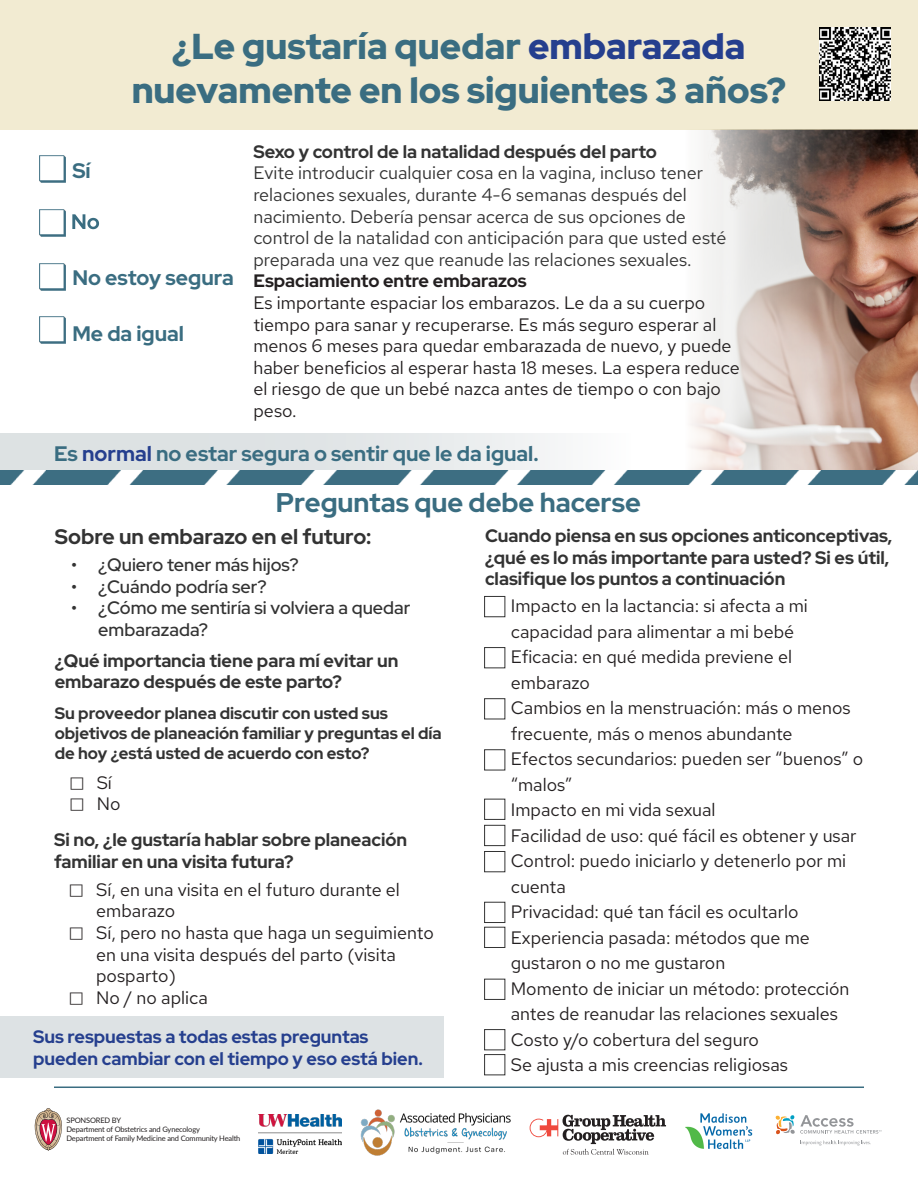
<style>
.page{position:relative;width:918px;height:1188px;background:#fff}
.page>*{position:absolute;margin:0;border:0;box-sizing:border-box;transform-origin:0 0}
.t1{font:900 36px "Red Hat Display";color:#3a6d81}
.t2{font:700 27px "Red Hat Display";color:#3a6d81}
.t3{font:700 21px "Red Hat Display";color:#3a6d81}
.t4{font:700 21px "Red Hat Display";color:#333}
.t5{font:18px/21.6px "Red Hat Text";color:#231f20}
.t6{font:700 18px/21.6px "Red Hat Display";color:#333}
.t7{font:18px/21.6px "Red Hat Text";color:#333}
.t8{font:600 18px/21.6px "Red Hat Display";color:#333}
.t9{font:700 18px "Red Hat Display";color:#253f8e}
.t10{font:700 18px "Red Hat Display";color:#231f20}
.t11{font:700 16.5px/19.8px "Red Hat Display";color:#333}
.t12{font:7.5px "Lato";letter-spacing:-.02em;color:#231f20}
.s1{color:#253f8e}
.s2{font-family:"Source Serif Pro"}
</style>
<div class="page">
<img style="left:684px;top:130px;width:234px;height:341px">
<div style="left:0;top:433px;width:631px;height:38px;background:linear-gradient(to right,#d6dcdd,#f4f5f6)"></div>
<div style="left:0;top:0;width:918px;height:130px;background:#f2ebd2"></div>
<hr style="left:54px;top:1087px;width:810px;height:1px;background:#3a6d81">
<div style="left:0;top:1016px;width:444px;height:61px;background:#dadfe1"></div>
<img style="left:39px;top:155px;width:27px;height:27px">
<svg style="left:72px;top:214px;width:27px;height:15px"></svg>
<img style="left:39px;top:209px;width:27px;height:27px">
<img style="left:39px;top:263px;width:27px;height:27px">
<img style="left:39px;top:317px;width:27px;height:27px">
<img style="left:0;top:471px;width:918px;height:14px">
<div style="left:484px;top:596px;width:21px;height:21px;border:1px solid #333"></div>
<div style="left:484px;top:647px;width:21px;height:21px;border:1px solid #333"></div>
<div style="left:484px;top:698px;width:21px;height:21px;border:1px solid #333"></div>
<div style="left:484px;top:749px;width:21px;height:21px;border:1px solid #333"></div>
<div style="left:484px;top:799px;width:21px;height:21px;border:1px solid #333"></div>
<div style="left:484px;top:825px;width:21px;height:21px;border:1px solid #333"></div>
<div style="left:484px;top:851px;width:21px;height:21px;border:1px solid #333"></div>
<div style="left:484px;top:927px;width:21px;height:21px;border:1px solid #333"></div>
<div style="left:484px;top:902px;width:21px;height:21px;border:1px solid #333"></div>
<div style="left:484px;top:979px;width:21px;height:21px;border:1px solid #333"></div>
<div style="left:484px;top:1029px;width:21px;height:21px;border:1px solid #333"></div>
<div style="left:484px;top:1054px;width:21px;height:21px;border:1px solid #333"></div>
<img style="left:820px;top:27px;width:71px;height:73px">
<svg style="left:34px;top:1108px;width:28px;height:43px"></svg>
<img style="left:258px;top:1115px;width:83px;height:39px">
<img style="left:685px;top:1113px;width:68px;height:36px">
<img style="left:360px;top:1109px;width:151px;height:47px">
<svg style="left:530px;top:1115px;width:136px;height:40px"></svg>
<svg style="left:776px;top:1115px;width:106px;height:31px"></svg>
<p class="t1" style="left:173px;top:23px;width:574px">¿Le gustaría quedar <span class="s1">embarazada</span></p>
<p class="t1" style="left:132px;top:66px;width:656px">nuevamente en los siguientes 3 años?</p>
<p class="t3" style="left:72px;top:157px;width:20px">Sí</p>
<p class="t3" style="left:72px;top:264px;width:163px">No estoy segura</p>
<p class="t3" style="left:72px;top:320px;width:113px">Me da igual</p>
<p class="t6" style="left:253px;top:140px;width:405px">Sexo y control de la natalidad después del parto</p>
<p class="t7" style="left:253px;top:162px;width:475px">Evite introducir cualquier cosa en la vagina, incluso tener relaciones sexuales, durante 4-6 semanas después del nacimiento. Debería pensar acerca de sus opciones de control de la natalidad con anticipación para que usted esté preparada una vez que reanude las relaciones sexuales.</p>
<p class="t10" style="left:253px;top:269px;width:275px">Espaciamiento entre embarazos</p>
<p class="t5" style="left:253px;top:292px;width:488px">Es importante espaciar los embarazos. Le da a su cuerpo tiempo para sanar y recuperarse. Es más seguro esperar al menos 6 meses para quedar embarazada de nuevo, y puede haber beneficios al esperar hasta 18 meses. La espera reduce el riesgo de que un bebé nazca antes de tiempo o con bajo peso.</p>
<p class="t3" style="left:54px;top:440px;width:486px">Es <span class="s1">normal</span> no estar segura o sentir que le da igual.</p>
<p class="t2" style="left:276px;top:485px;width:367px">Preguntas que debe hacerse</p>
<p class="t4" style="left:55px;top:523px;width:318px">Sobre un embarazo en el futuro:</p>
<p class="t6" style="left:485px;top:524px;width:409px">Cuando piensa en sus opciones anticonceptivas, ¿qué es lo más importante para usted? Si es útil, clasifique los puntos a continuación</p>
<p class="t8" style="left:71px;top:554px;width:229px">• ¿Quiero tener más hijos?</p>
<p class="t8" style="left:71px;top:575px;width:197px">• ¿Cuándo podría ser?</p>
<p class="t8" style="left:98px;top:597px;width:314px;text-indent:-27px">• ¿Cómo me sentiría si volviera a quedar embarazada?</p>
<p class="t5" style="left:511px;top:593px;width:299px;line-height:25.5px">Impacto en la lactancia: si afecta a mi capacidad para alimentar a mi bebé</p>
<p class="t5" style="left:511px;top:644px;width:283px;line-height:25.5px">Eficacia: en qué medida previene el embarazo</p>
<p class="t5" style="left:511px;top:695px;width:341px;line-height:25.5px">Cambios en la menstruación: más o menos frecuente, más o menos abundante</p>
<p class="t5" style="left:511px;top:746px;width:354px;line-height:25.5px">Efectos secundarios: pueden ser “buenos” o “malos”</p>
<p class="t5" style="left:511px;top:799px;width:206px">Impacto en mi vida sexual</p>
<p class="t5" style="left:511px;top:824px;width:347px">Facilidad de uso: qué fácil es obtener y usar</p>
<p class="t5" style="left:511px;top:848px;width:337px;line-height:25.5px">Control: puedo iniciarlo y detenerlo por mi cuenta</p>
<p class="t5" style="left:511px;top:901px;width:289px">Privacidad: qué tan fácil es ocultarlo</p>
<p class="t5" style="left:511px;top:924px;width:301px;line-height:25.5px">Experiencia pasada: métodos que me gustaron o no me gustaron</p>
<p class="t5" style="left:511px;top:975px;width:340px;line-height:25.5px">Momento de iniciar un método: protección antes de reanudar las relaciones sexuales</p>
<p class="t5" style="left:511px;top:1028px;width:250px">Costo y/o cobertura del seguro</p>
<p class="t5" style="left:511px;top:1054px;width:279px">Se ajusta a mis creencias religiosas</p>
<p class="t6" style="left:55px;top:649px;width:345px">¿Qué importancia tiene para mí evitar un embarazo después de este parto?</p>
<p class="t11" style="left:55px;top:703px;width:388px">Su proveedor planea discutir con usted sus objetivos de planeación familiar y preguntas el día de hoy ¿está usted de acuerdo con esto?</p>
<p class="t5" style="left:70px;top:771px;width:44px"><span class="s2">☐</span> Sí</p>
<p class="t5" style="left:70px;top:793px;width:52px"><span class="s2">☐</span> No</p>
<p class="t6" style="left:54px;top:829px;width:355px">Si no, ¿le gustaría hablar sobre planeación</p>
<p class="t6" style="left:54px;top:850px;width:241px">familiar en una visita futura?</p>
<p class="t5" style="left:69px;top:878px;width:332px"><span class="s2">☐</span> Sí, en una visita en el futuro durante el</p>
<p class="t5" style="left:96px;top:900px;width:81px">embarazo</p>
<p class="t5" style="left:96px;top:922px;width:339px;text-indent:-27px"><span class="s2">☐</span> Sí, pero no hasta que haga un seguimiento en una visita después del parto (visita posparto)</p>
<p class="t5" style="left:69px;top:986px;width:140px"><span class="s2">☐</span> No / no aplica</p>
<p class="t9" style="left:33px;top:1025px;width:337px">Sus respuestas a todas estas preguntas</p>
<p class="t9" style="left:33px;top:1047px;width:391px">pueden cambiar con el tiempo y eso está bien.</p>
<p class="t12" style="left:66px;top:1115px;width:56px">SPONSORED BY</p>
<p class="t12" style="left:66px;top:1124px;width:135px">Department of Obstetrics and Gynecology</p>
<p class="t12" style="left:66px;top:1133px;width:176px">Department of Family Medicine and Community Health</p>
</div>
